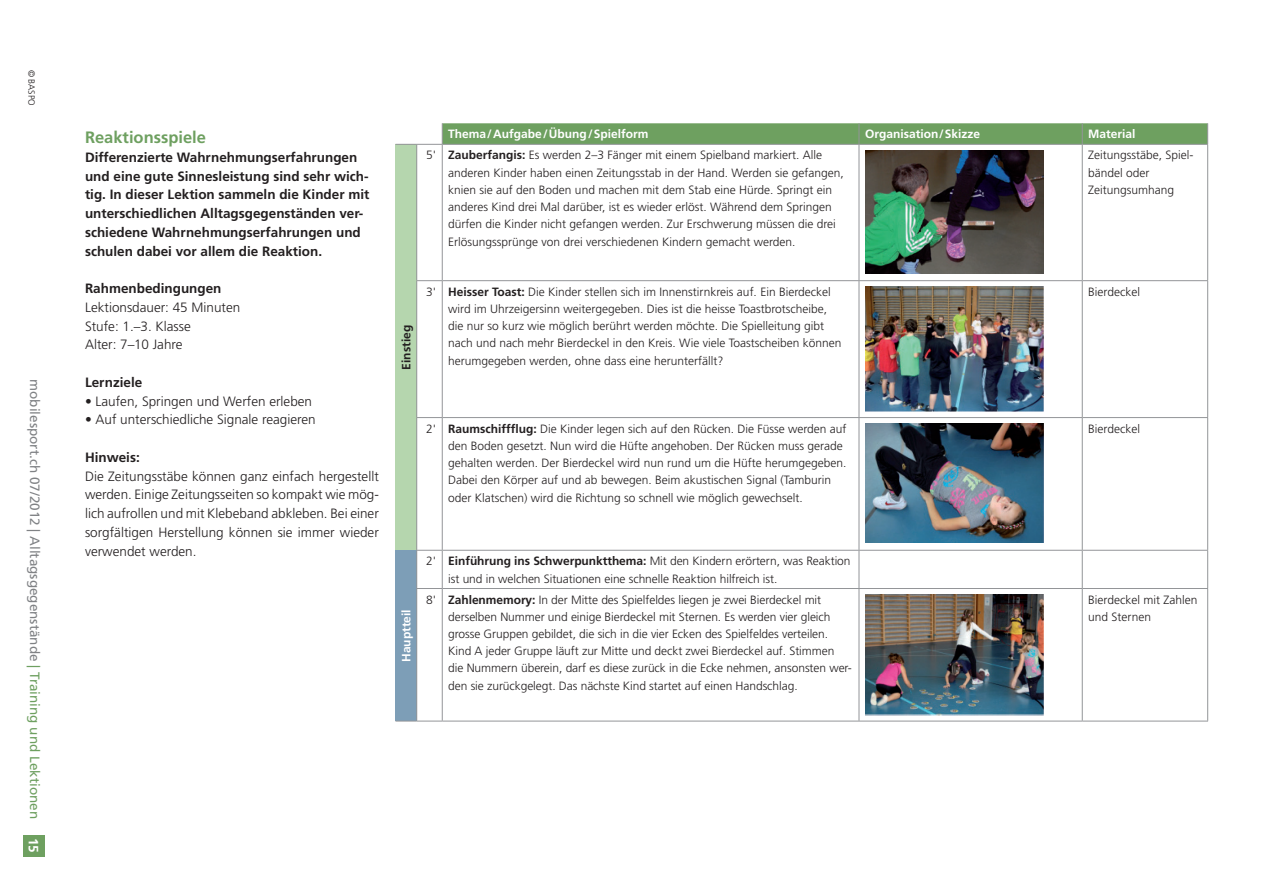
<style>
.page{position:relative;width:1263px;height:893px;background:#fff}
.page>*{position:absolute;margin:0;border:0;box-sizing:border-box;transform-origin:0 0}
.t1{font:700 16.5px "Frutiger LT";color:#6ea060}
.t2{font:300 13.5px/18.8px "Frutiger LT";color:#231f20}
.t3{font:700 13.5px/18.8px "Frutiger LT";color:#231f20}
.t4{font:13.5px "Frutiger LT";color:#808285}
.t5{font:700 13.5px "Frutiger LT";color:#fff}
.t6{font:300 12px/17.2px "Frutiger LT";color:#231f20}
.t7{font:700 12px "Frutiger LT";color:#fff}
.t8{font:700 12px "Frutiger LT";color:#231f20}
.t9{font:300 9px "Frutiger LT";color:#231f20}
.s1{color:#6ea060}
.s2{font-weight:700}
</style>
<div class="page">
<div style="left:23px;top:836px;width:22px;height:21px;background:#6ea060"></div>
<div style="left:395px;top:144px;width:22px;height:406px;background:#b5d6ae"></div>
<div style="left:395px;top:550px;width:22px;height:171px;background:#7d9eb7"></div>
<hr style="left:859px;top:145px;width:1px;height:135px;background:#939598">
<hr style="left:1082px;top:145px;width:1px;height:135px;background:#939598">
<hr style="left:1207px;top:145px;width:1px;height:135px;background:#939598">
<hr style="left:859px;top:281px;width:1px;height:136px;background:#939598">
<hr style="left:1082px;top:281px;width:1px;height:136px;background:#939598">
<hr style="left:1207px;top:281px;width:1px;height:136px;background:#939598">
<hr style="left:859px;top:418px;width:1px;height:132px;background:#939598">
<hr style="left:1082px;top:418px;width:1px;height:132px;background:#939598">
<hr style="left:1207px;top:418px;width:1px;height:132px;background:#939598">
<hr style="left:859px;top:551px;width:1px;height:37px;background:#939598">
<hr style="left:1082px;top:551px;width:1px;height:37px;background:#939598">
<hr style="left:1207px;top:551px;width:1px;height:37px;background:#939598">
<hr style="left:859px;top:589px;width:1px;height:132px;background:#939598">
<hr style="left:1082px;top:589px;width:1px;height:132px;background:#939598">
<hr style="left:1207px;top:589px;width:1px;height:132px;background:#939598">
<hr style="left:416px;top:145px;width:1px;height:135px;background:#939598">
<hr style="left:442px;top:145px;width:1px;height:135px;background:#939598">
<hr style="left:416px;top:281px;width:1px;height:136px;background:#939598">
<hr style="left:442px;top:281px;width:1px;height:136px;background:#939598">
<hr style="left:416px;top:418px;width:1px;height:132px;background:#939598">
<hr style="left:442px;top:418px;width:1px;height:132px;background:#939598">
<hr style="left:416px;top:551px;width:1px;height:37px;background:#939598">
<hr style="left:442px;top:551px;width:1px;height:37px;background:#939598">
<hr style="left:416px;top:589px;width:1px;height:132px;background:#939598">
<hr style="left:442px;top:589px;width:1px;height:132px;background:#939598">
<svg style="left:395px;top:123px;width:813px;height:22px;background:#7aa66e"></svg>
<svg style="left:416px;top:280px;width:26px;height:1px"></svg>
<hr style="left:442px;top:280px;width:417px;height:1px;background:#939598">
<hr style="left:859px;top:280px;width:223px;height:1px;background:#939598">
<hr style="left:1082px;top:280px;width:126px;height:1px;background:#939598">
<svg style="left:416px;top:417px;width:26px;height:1px"></svg>
<hr style="left:442px;top:417px;width:417px;height:1px;background:#939598">
<hr style="left:859px;top:417px;width:223px;height:1px;background:#939598">
<hr style="left:1082px;top:417px;width:126px;height:1px;background:#939598">
<svg style="left:416px;top:550px;width:26px;height:1px"></svg>
<hr style="left:442px;top:550px;width:417px;height:1px;background:#939598">
<hr style="left:859px;top:550px;width:223px;height:1px;background:#939598">
<hr style="left:1082px;top:550px;width:126px;height:1px;background:#939598">
<svg style="left:416px;top:588px;width:26px;height:1px"></svg>
<hr style="left:442px;top:588px;width:417px;height:1px;background:#939598">
<hr style="left:859px;top:588px;width:223px;height:1px;background:#939598">
<hr style="left:1082px;top:588px;width:126px;height:1px;background:#939598">
<svg style="left:395px;top:721px;width:47px;height:1px"></svg>
<hr style="left:442px;top:721px;width:417px;height:1px;background:#939598">
<hr style="left:859px;top:721px;width:223px;height:1px;background:#939598">
<hr style="left:1082px;top:721px;width:126px;height:1px;background:#939598">
<img style="left:865px;top:150px;width:178px;height:124px">
<img style="left:865px;top:287px;width:178px;height:125px">
<img style="left:865px;top:424px;width:178px;height:118px">
<img style="left:865px;top:594px;width:178px;height:121px">
<p class="t9" style="left:37px;top:70px;width:38px;rotate:90deg">© BASPO</p>
<p class="t4" style="left:43px;top:379px;width:441px;rotate:90deg">mobilesport.ch 07/2012 | Alltagsgegenstände <span class="s1">| Training und Lektionen</span></p>
<p class="t5" style="left:42px;top:838px;width:17px;rotate:90deg">15</p>
<h1 class="t1" style="left:85px;top:128px;width:123px">Reaktionsspiele</h1>
<p class="t3" style="left:85px;top:148px;width:286px">Differenzierte Wahrnehmungserfahrungen und eine gute Sinnesleistung sind sehr wich&shy;tig. In dieser Lektion sammeln die Kinder mit unterschiedlichen Alltagsgegenständen ver&shy;schiedene Wahrnehmungserfahrungen und schulen dabei vor allem die Reaktion.</p>
<p class="t3" style="left:85px;top:279px;width:138px">Rahmenbedingungen</p>
<p class="t2" style="left:85px;top:298px;width:157px">Lektionsdauer: 45 Minuten<br>Stufe: 1.–3. Klasse<br>Alter: 7–10 Jahre</p>
<p class="t3" style="left:85px;top:373px;width:59px">Lernziele</p>
<p class="t2" style="left:85px;top:392px;width:229px">• Laufen, Springen und Werfen erleben</p>
<p class="t2" style="left:85px;top:410px;width:232px">• Auf unterschiedliche Signale reagieren</p>
<p class="t3" style="left:85px;top:448px;width:56px">Hinweis:</p>
<p class="t2" style="left:85px;top:467px;width:295px;text-align:justify">Die Zeitungsstäbe können ganz einfach hergestellt werden. Einige Zeitungsseiten so kompakt wie mög&shy;lich aufrollen und mit Klebeband abkleben. Bei einer sorgfältigen Herstellung können sie immer wieder verwendet werden.</p>
<p class="t8" style="left:399px;top:370px;width:46px;rotate:-90deg">Einstieg</p>
<p class="t7" style="left:448px;top:127px;width:202px">Thema/Aufgabe/Übung/Spielform</p>
<p class="t7" style="left:865px;top:127px;width:117px">Organisation/Skizze</p>
<p class="t7" style="left:1088px;top:127px;width:49px">Material</p>
<p class="t6" style="left:448px;top:147px;width:397px;text-indent:-22px">5' <span class="s2">Zauberfangis:</span> Es werden 2–3 Fänger mit einem Spielband markiert. Alle anderen Kinder haben einen Zeitungsstab in der Hand. Werden sie gefangen, knien sie auf den Boden und machen mit dem Stab eine Hürde. Springt ein anderes Kind drei Mal darüber, ist es wieder erlöst. Während dem Springen dürfen die Kinder nicht gefangen werden. Zur Erschwerung müssen die drei Erlösungssprünge von drei verschiedenen Kindern gemacht werden.</p>
<p class="t6" style="left:1088px;top:147px;width:107px">Zeitungsstäbe, Spiel&shy;bändel oder<br>Zeitungsumhang</p>
<p class="t6" style="left:448px;top:283px;width:395px;text-indent:-22px">3' <span class="s2">Heisser Toast:</span> Die Kinder stellen sich im Innenstirnkreis auf. Ein Bierdeckel wird im Uhrzeigersinn weitergegeben. Dies ist die heisse Toastbrotscheibe, die nur so kurz wie möglich berührt werden möchte. Die Spielleitung gibt nach und nach mehr Bierdeckel in den Kreis. Wie viele Toastscheiben können herumgegeben werden, ohne dass eine herunterfällt?</p>
<p class="t6" style="left:1088px;top:283px;width:53px">Bierdeckel</p>
<p class="t6" style="left:448px;top:420px;width:400px;text-indent:-22px">2' <span class="s2">Raumschiffflug:</span> Die Kinder legen sich auf den Rücken. Die Füsse werden auf den Boden gesetzt. Nun wird die Hüfte angehoben. Der Rücken muss gerade gehalten werden. Der Bierdeckel wird nun rund um die Hüfte herumgegeben.<br>Dabei den Körper auf und ab bewegen. Beim akustischen Signal (Tamburin oder Klatschen) wird die Richtung so schnell wie möglich gewechselt.</p>
<p class="t6" style="left:1088px;top:420px;width:53px">Bierdeckel</p>
<p class="t7" style="left:399px;top:662px;width:54px;rotate:-90deg">Hauptteil</p>
<p class="t6" style="left:448px;top:553px;width:404px;text-indent:-22px">2' <span class="s2">Einführung ins Schwerpunktthema:</span> Mit den Kindern erörtern, was Reaktion ist und in welchen Situationen eine schnelle Reaktion hilfreich ist.</p>
<p class="t6" style="left:448px;top:591px;width:405px;text-indent:-22px">8' <span class="s2">Zahlenmemory:</span> In der Mitte des Spielfeldes liegen je zwei Bierdeckel mit derselben Nummer und einige Bierdeckel mit Sternen. Es werden vier gleich grosse Gruppen gebildet, die sich in die vier Ecken des Spielfeldes verteilen.<br>Kind A jeder Gruppe läuft zur Mitte und deckt zwei Bierdeckel auf. Stimmen die Nummern überein, darf es diese zurück in die Ecke nehmen, ansonsten wer&shy;den sie zurückgelegt. Das nächste Kind startet auf einen Handschlag.</p>
<p class="t6" style="left:1088px;top:591px;width:111px">Bierdeckel mit Zahlen und Sternen</p>
</div>
